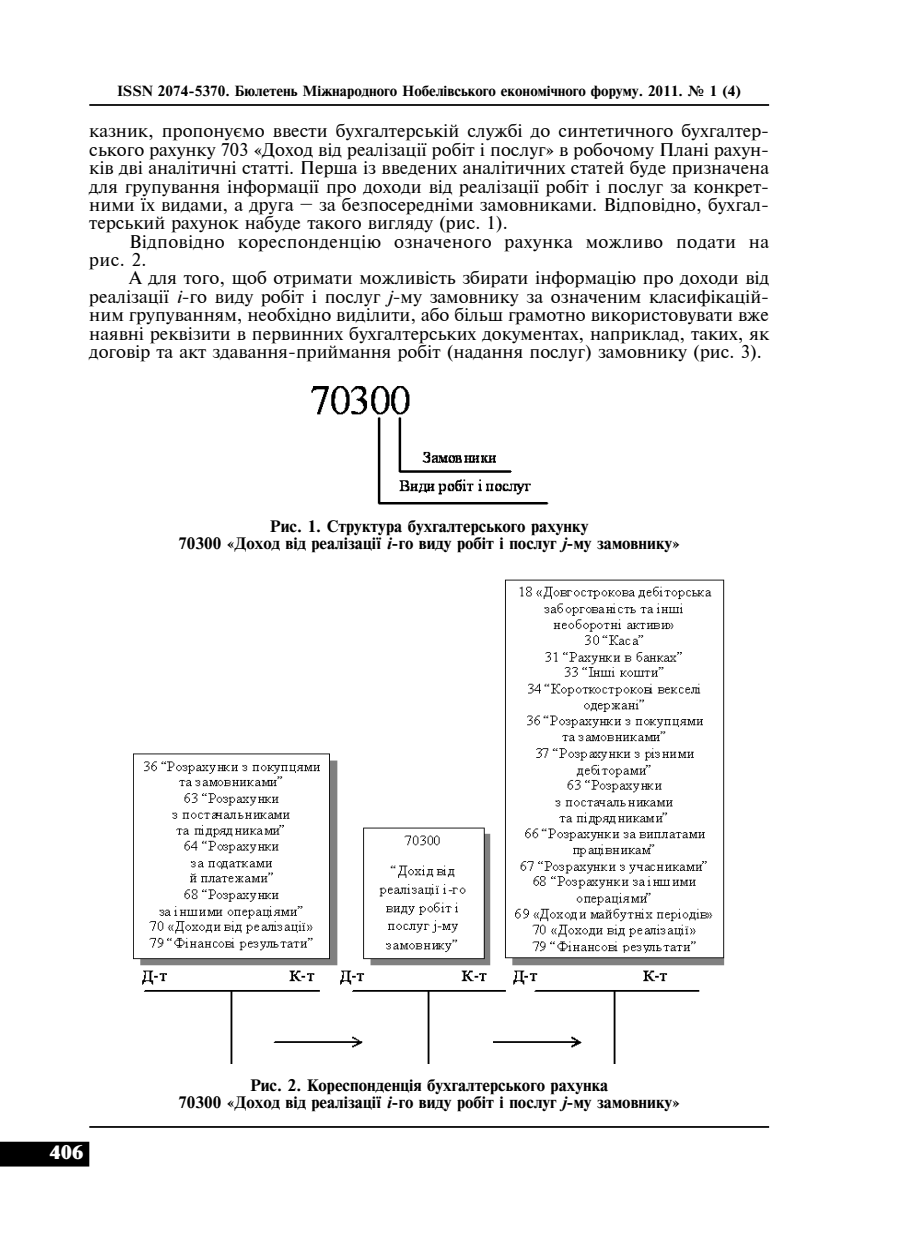
<style>
.page{position:relative;width:918px;height:1241px;background:#fff}
.page>*{position:absolute;margin:0;border:0;box-sizing:border-box;transform-origin:0 0}
.t1{font:18.38px "Newton XC";color:#fff}
.t2{font:17.5px/18.4px "Newton C";color:#000;text-align:justify}
.t3{font:17.5px/18.4px "Newton C";letter-spacing:.02em;color:#000}
.t4{font:15.75px/16.6px "Newton C Bold";color:#000;text-align:center}
.t5{font:14px "Newton C Bold";color:#000}
.s1{font-family:"Newton C Italic"}
.s2{font-style:italic}
</style>
<div class="page">
<hr style="left:89px;top:1125px;width:680px;height:2px;background:#000">
<div style="left:1px;top:1142px;width:87px;height:23px;background:#000"></div>
<div style="left:0;top:1141px;width:89px;height:25px;border:2px solid #000"></div>
<hr style="left:89px;top:104px;width:680px;height:2px;background:#000">
<img style="left:311px;top:386px;width:237px;height:119px">
<img style="left:134px;top:579px;width:590px;height:484px">
<p class="t5" style="left:117px;top:83px;width:626px">ISSN 2074-5370. Бюлетень Міжнародного Нобелівського економічного форуму. 2011. № 1 (4)</p>
<p class="t2" style="left:89px;top:122px;width:681px">казник, пропонуємо ввести бухгалтерській службі до синтетичного бухгалтер&shy;ського рахунку 703 «Доход від реалізації робіт і послуг» в робочому Плані рахун&shy;ків дві аналітичні статті. Перша із введених аналітичних статей буде призначена для групування інформації про доходи від реалізації робіт і послуг за конкрет&shy;ними їх видами, а друга – за безпосередніми замовниками. Відповідно, бухгал&shy;терський рахунок набуде такого вигляду (рис. 1).</p>
<p class="t3" style="left:89px;top:232px;width:681px;text-indent:40px">Відповідно кореспонденцію означеного рахунка можливо подати на рис. 2.</p>
<p class="t2" style="left:89px;top:269px;width:681px;text-indent:40px">А для того, щоб отримати можливість збирати інформацію про доходи від реалізації <span class="s1">і</span>-го виду робіт і послуг <span class="s1">j</span>-му замовнику за означеним класифікацій&shy;ним групуванням, необхідно виділити, або більш грамотно використовувати вже наявні реквізити в первинних бухгалтерських документах, наприклад, таких, як договір та акт здавання-приймання робіт (надання послуг) замовнику (рис. 3).</p>
<p class="t4" style="left:178px;top:518px;width:503px">рис. 1. Структура бухгалтерського рахунку<br>70300 «Доход від реалізації <span class="s2">і</span>-го виду робіт і послуг <span class="s2">j</span>-му замовнику»</p>
<p class="t1" style="left:49px;top:1141px;width:35px">406</p>
<p class="t4" style="left:178px;top:1076px;width:503px">рис. 2. кореспонденція бухгалтерського рахунка<br>70300 «Доход від реалізації <span class="s2">і</span>-го виду робіт і послуг <span class="s2">j</span>-му замовнику»</p>
</div>
